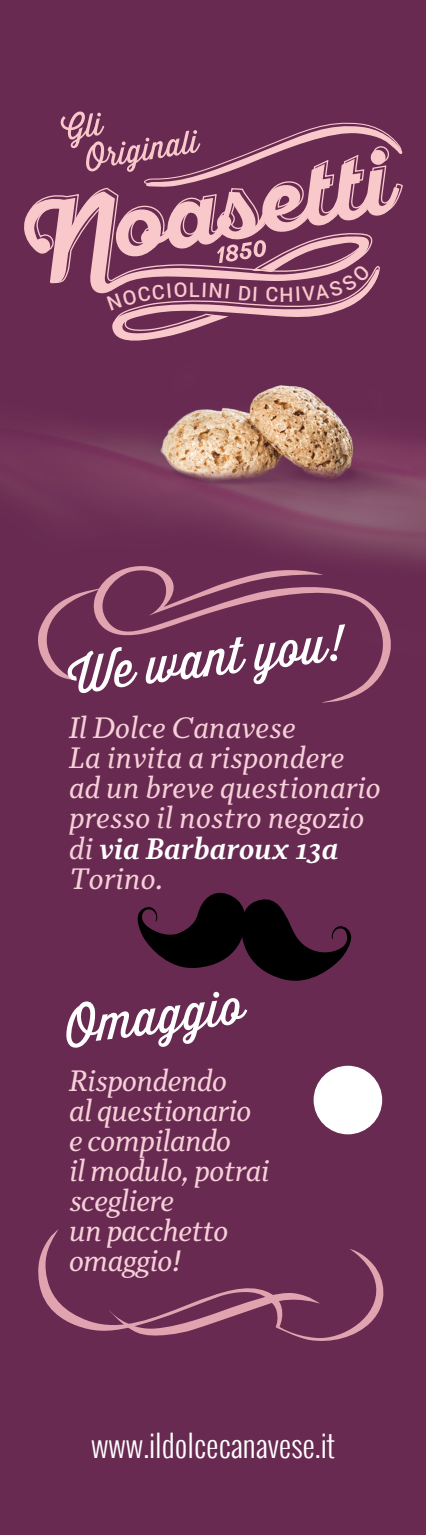
<style>
.page{position:relative;width:426px;height:1535px;background:#fff}
.page>*{position:absolute;margin:0;border:0;box-sizing:border-box;transform-origin:0 0}
.t1{font:48.3px "Thirsty Script";color:#fff}
.t2{font:300 30.6px "Oswald";color:#fff}
.t3{font:italic 30px/30px "Odile";color:#f6d0d8}
.t4{font:italic 30px/30px "Odile";letter-spacing:-.02em;color:#f6d0d8}
.t5{font:500 20.1px "Roboto";color:#f9c8cb}
.s1{font-weight:700;color:#fff}
</style>
<div class="page">
<img style="left:0;top:0;width:426px;height:1534px">
<svg style="left:37px;top:1229px;width:254px;height:103px;background:#73355a"></svg>
<svg style="left:108px;top:1248px;width:281px;height:95px;background:#75375b"></svg>
<svg style="left:33px;top:587px;width:58px;height:94px;background:#793b5e"></svg>
<svg style="left:91px;top:564px;width:303px;height:139px;background:#73355a"></svg>
<svg style="left:136px;top:889px;width:216px;height:97px;background:#3a172e"></svg>
<svg style="left:60px;top:111px;width:343px;height:77px;background:#7e4263"></svg>
<svg style="left:370px;top:149px;width:16px;height:16px"></svg>
<svg style="left:114px;top:159px;width:285px;height:99px;background:#8d5270"></svg>
<svg style="left:22px;top:191px;width:351px;height:103px;background:#ae778c"></svg>
<div style="left:314px;top:1065px;width:68px;height:69px;background:#fff;border-radius:50%"></div>
<svg style="left:0;top:0;width:4px;height:4px"></svg>
<svg style="left:0;top:1531px;width:4px;height:4px"></svg>
<svg style="left:107px;top:240px;width:274px;height:105px;background:#8e5371"></svg>
<p class="t5" style="left:189px;top:275px;width:12px">L</p>
<h1 class="t1" style="left:64px;top:641px;width:278px;rotate:-7deg">We want you!</h1>
<p class="t3" style="left:69px;top:712px;width:313px">Il Dolce Canavese<br>La invita a rispondere ad un breve questionario presso il nostro negozio di <span class="s1">via Barbaroux 13a<br></span>Torino.</p>
<h1 class="t1" style="left:61px;top:992px;width:181px;rotate:-7deg">Omaggio</h1>
<p class="t4" style="left:69px;top:1064px;width:202px">Rispondendo<br>al questionario e compilando<br>il modulo, potrai scegliere<br>un pacchetto omaggio!</p>
<p class="t2" style="left:91px;top:1422px;width:245px">www.ildolcecanavese.it</p>
</div>
